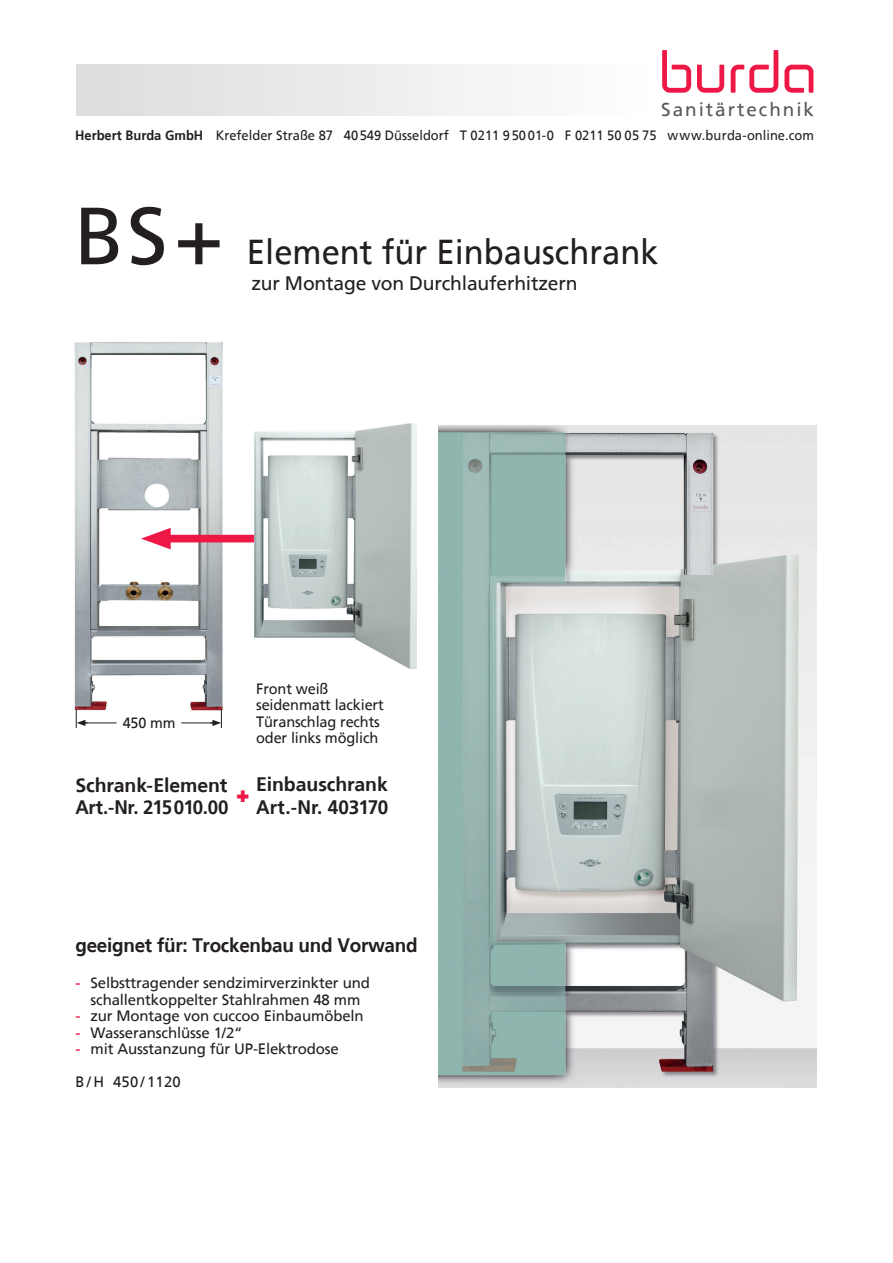
<style>
.page{position:relative;width:893px;height:1263px;background:#fff}
.page>*{position:absolute;margin:0;border:0;box-sizing:border-box;transform-origin:0 0}
.t1{font:81px "Frutiger";color:#231f20}
.t2{font:34.5px "Frutiger";color:#231f20;scale:.95 1}
.t3{font:900 22.5px "Frutiger";color:#ed1845}
.t4{font:700 19.5px/22.5px "Frutiger";letter-spacing:-.015em;color:#231f20}
.t5{font:19.5px "Frutiger";letter-spacing:-.01em;color:#231f20}
.t6{font:18.9px "Frutiger";letter-spacing:.105em;color:#57585a}
.t7{font:15px/16.5px "Frutiger";letter-spacing:-.01em;color:#231f20}
.t8{font:14.85px "Frutiger";color:#231f20}
.t9{font:13.5px "Frutiger";color:#231f20;scale:.96 1}
.s1{font-weight:700}
.s2{font-weight:700;color:#ed1845}
</style>
<div class="page">
<div style="left:77px;top:64px;width:578px;height:51px;background:linear-gradient(to right,#dbdcde,#fff)"></div>
<svg style="left:697px;top:65px;width:27px;height:28px"></svg>
<svg style="left:662px;top:50px;width:29px;height:43px"></svg>
<svg style="left:731px;top:50px;width:47px;height:43px"></svg>
<svg style="left:784px;top:65px;width:29px;height:28px"></svg>
<img style="left:439px;top:425px;width:377px;height:662px">
<hr style="left:81px;top:723px;width:36px;height:1px;background:#231f20">
<hr style="left:181px;top:723px;width:36px;height:1px;background:#231f20">
<img style="left:74px;top:342px;width:151px;height:369px">
<img style="left:254px;top:423px;width:163px;height:246px">
<div style="left:158px;top:535px;width:96px;height:7px;background:#ed1845"></div>
<svg style="left:141px;top:528px;width:30px;height:21px"></svg>
<svg style="left:210px;top:709px;width:12px;height:19px"></svg>
<svg style="left:76px;top:709px;width:12px;height:19px"></svg>
<p class="t6" style="left:661px;top:98px;width:154px">Sanitärtechnik</p>
<p class="t9" style="left:75px;top:127px;width:771px"><span class="s1">Herbert Burda GmbH</span> Krefelder Straße 87 40549 Düsseldorf T 0211 9 50 01-0 F 0211 50 05 75 www.burda-online.com</p>
<h1 class="t1" style="left:74px;top:189px;width:150px">BS+</h1>
<h2 class="t2" style="left:247px;top:232px;width:435px">Element für Einbauschrank</h2>
<h3 class="t5" style="left:251px;top:272px;width:328px">zur Montage von Durchlauferhitzern</h3>
<p class="t8" style="left:123px;top:714px;width:54px">450 mm</p>
<h3 class="t4" style="left:75px;top:773px;width:155px">Schrank-Element<br>Art.-Nr. 215010.00</h3>
<p class="t7" style="left:256px;top:680px;width:129px">Front weiß seidenmatt lackiert<br>Türanschlag rechts oder links möglich</p>
<h3 class="t4" style="left:256px;top:773px;width:134px">Einbauschrank<br>Art.-Nr. 403170</h3>
<h3 class="t3" style="left:236px;top:780px;width:15px">+</h3>
<h3 class="t4" style="left:75px;top:934px;width:344px">geeignet für: Trockenbau und Vorwand</h3>
<p class="t7" style="left:75px;top:974px;width:296px;text-align:center"><span class="s2">-</span> Selbsttragender sendzimirverzinkter und schallentkoppelter Stahlrahmen 48 mm</p>
<p class="t7" style="left:75px;top:1007px;width:290px"><span class="s2">-</span> zur Montage von cuccoo Einbaumöbeln</p>
<p class="t7" style="left:75px;top:1024px;width:169px"><span class="s2">-</span> Wasseranschlüsse 1/2“</p>
<p class="t7" style="left:75px;top:1040px;width:265px"><span class="s2">-</span> mit Ausstanzung für UP-Elektrodose</p>
<p class="t7" style="left:75px;top:1073px;width:107px">B / H 450 / 1120</p>
</div>
